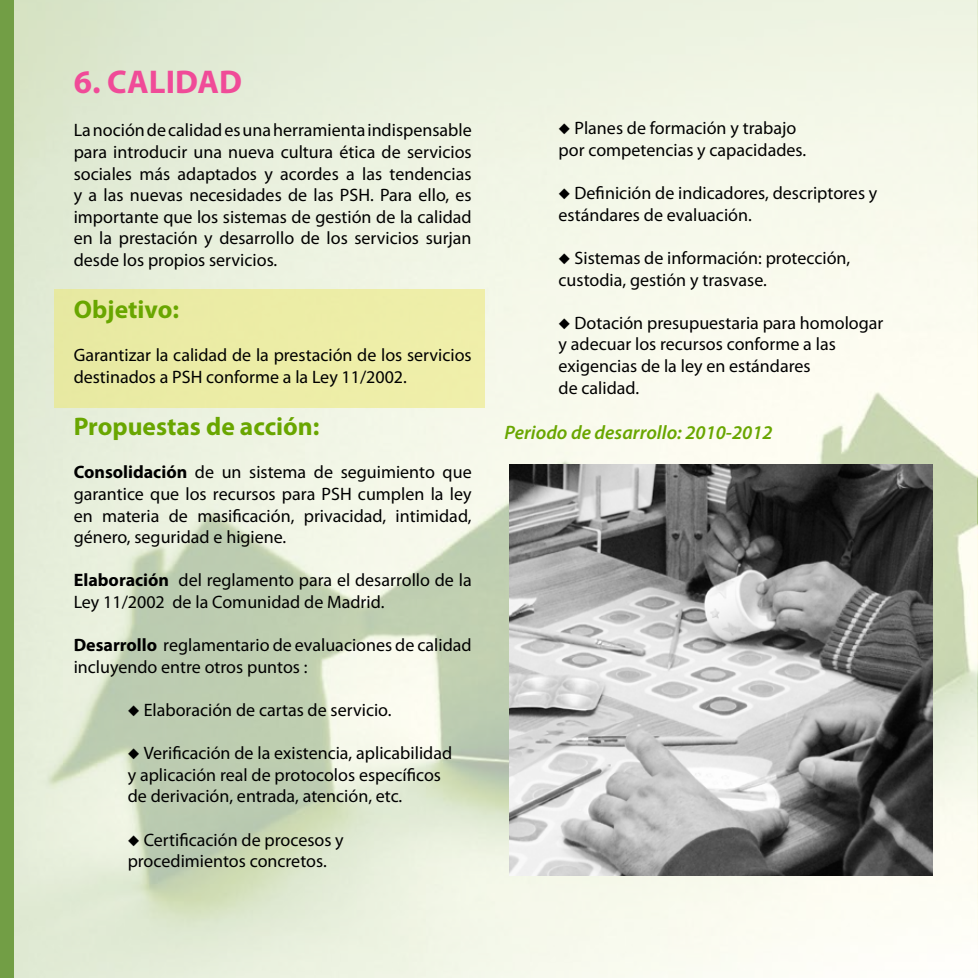
<style>
.page{position:relative;width:978px;height:978px;background:#fff}
.page>*{position:absolute;margin:0;border:0;box-sizing:border-box;transform-origin:0 0}
.t1{font:700 33px "Myriad Pro";color:#f04b98}
.t2{font:700 25.5px "Myriad Pro";color:#69a600}
.t3{font:italic 600 19.5px "Myriad Pro";color:#69a600}
.t4{font:18px/21.6px "Myriad Pro";color:#000}
.s1{font-weight:700}
</style>
<div class="page">
<img style="left:13px;top:0;width:965px;height:978px">
<div style="left:0;top:0;width:13px;height:978px;background:#729e45"></div>
<div style="left:54px;top:289px;width:431px;height:119px;background:#eceda6"></div>
<img style="left:509px;top:465px;width:424px;height:411px">
<h1 class="t1" style="left:74px;top:61px;width:170px">6. CALIDAD</h1>
<p class="t4" style="left:74px;top:119px;width:400px;text-align:justify">La noción de calidad es una herramienta indispensable para introducir una nueva cultura ética de servicios sociales más adaptados y acordes a las tendencias y a las nuevas necesidades de las PSH. Para ello, es importante que los sistemas de gestión de la calidad en la prestación y desarrollo de los servicios surjan desde los propios servicios.</p>
<h2 class="t2" style="left:74px;top:293px;width:107px">Objetivo:</h2>
<p class="t4" style="left:74px;top:344px;width:399px">Garantizar la calidad de la prestación de los servicios destinados a PSH conforme a la Ley 11/2002.</p>
<h2 class="t2" style="left:74px;top:410px;width:247px">Propuestas de acción:</h2>
<p class="t4" style="left:74px;top:461px;width:399px;text-align:justify"><span class="s1">Consolidación</span> de un sistema de seguimiento que garantice que los recursos para PSH cumplen la ley en materia de masificación, privacidad, intimidad, género, seguridad e higiene.</p>
<p class="t4" style="left:74px;top:569px;width:399px"><span class="s1">Elaboración</span> del reglamento para el desarrollo de la<br>Ley 11/2002 de la Comunidad de Madrid.</p>
<p class="t4" style="left:74px;top:634px;width:399px"><span class="s1">Desarrollo</span> reglamentario de evaluaciones de calidad incluyendo entre otros puntos :</p>
<p class="t4" style="left:128px;top:699px;width:265px">◆ Elaboración de cartas de servicio.</p>
<p class="t4" style="left:128px;top:742px;width:326px">◆ Verificación de la existencia, aplicabilidad y aplicación real de protocolos específicos de derivación, entrada, atención, etc.</p>
<p class="t4" style="left:128px;top:829px;width:218px">◆ Certificación de procesos y procedimientos concretos.</p>
<p class="t4" style="left:559px;top:117px;width:249px">◆ Planes de formación y trabajo por competencias y capacidades.</p>
<p class="t4" style="left:559px;top:182px;width:320px">◆ Definición de indicadores, descriptores y estándares de evaluación.</p>
<p class="t4" style="left:559px;top:247px;width:293px">◆ Sistemas de información: protección, custodia, gestión y trasvase.</p>
<p class="t4" style="left:559px;top:312px;width:326px">◆ Dotación presupuestaria para homologar y adecuar los recursos conforme a las exigencias de la ley en estándares<br>de calidad.</p>
<p class="t3" style="left:505px;top:420px;width:269px">Periodo de desarrollo: 2010-2012</p>
</div>
